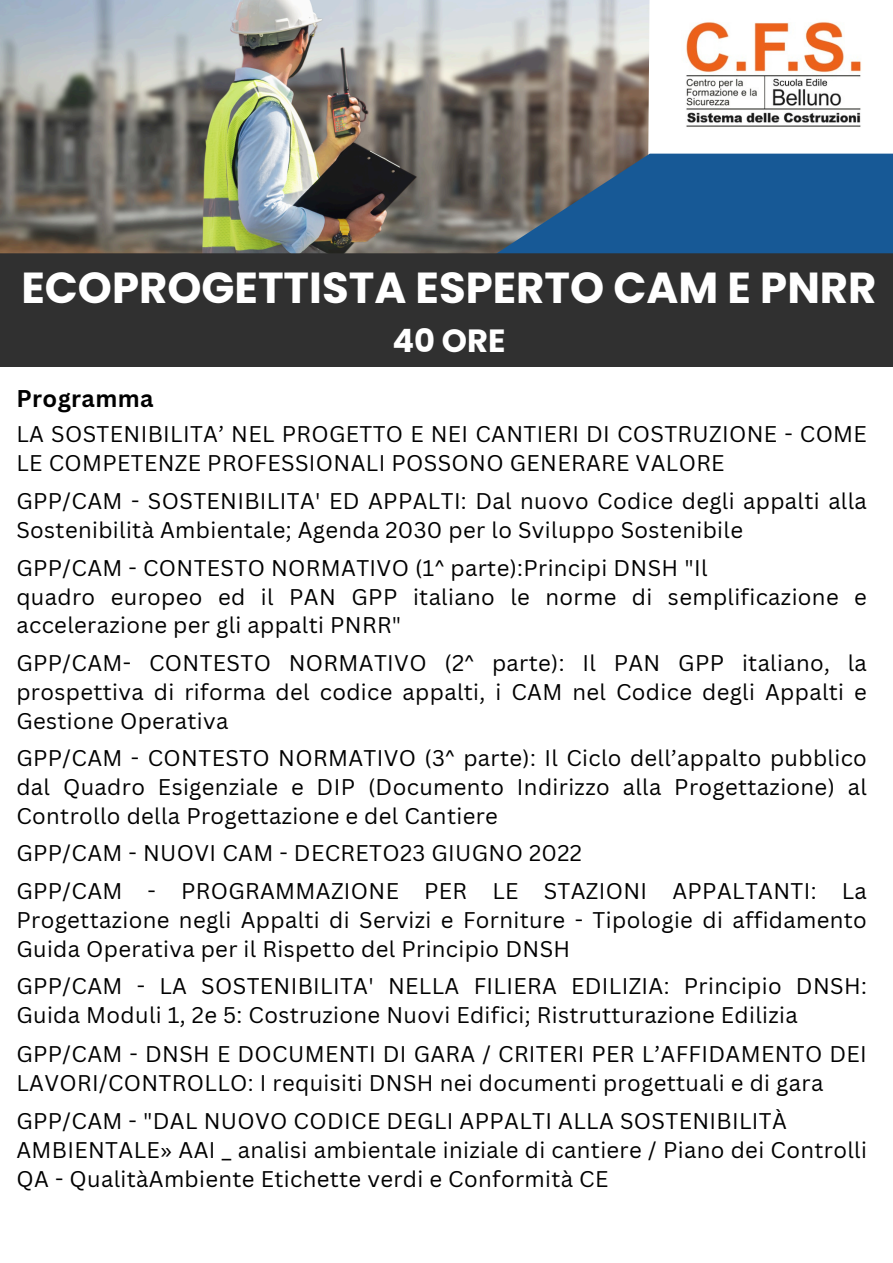
<style>
.page{position:relative;width:893px;height:1263px;background:#fff}
.page>*{position:absolute;margin:0;border:0;box-sizing:border-box;transform-origin:0 0}
.t1{font:700 43.35px "Poppins";color:#fff}
.t2{font:700 32.1px "Poppins";color:#fff}
.t3{font:700 23.55px "Canva Sans";letter-spacing:.015em;color:#000}
.t4{font:22.05px/28.9px "Canva Sans";letter-spacing:.015em;color:#000}
</style>
<div class="page">
<img style="left:0;top:0;width:647px;height:253px">
<svg style="left:647px;top:0;width:246px;height:154px"></svg>
<svg style="left:486px;top:154px;width:407px;height:99px;fill:#175996"></svg>
<div style="left:0;top:253px;width:893px;height:114px;background:#303030"></div>
<img style="left:673px;top:14px;width:201px;height:123px">
<h1 class="t1" style="left:21px;top:258px;width:856px">ECOPROGETTISTA ESPERTO CAM E PNRR</h1>
<h1 class="t2" style="left:392px;top:318px;width:115px">40 ORE</h1>
<h3 class="t3" style="left:16px;top:382px;width:138px">Programma</h3>
<h2 class="t4" style="left:16px;top:419px;width:852px">LA SOSTENIBILITA’ NEL PROGETTO E NEI CANTIERI DI COSTRUZIONE - COME<br>LE COMPETENZE PROFESSIONALI POSSONO GENERARE VALORE</h2>
<p class="t4" style="left:16px;top:486px;width:852px">GPP/CAM - SOSTENIBILITA' ED APPALTI: Dal nuovo Codice degli appalti alla<br>Sostenibilità Ambientale; Agenda 2030 per lo Sviluppo Sostenibile</p>
<p class="t4" style="left:16px;top:553px;width:692px">GPP/CAM - CONTESTO NORMATIVO (1^ parte):Principi DNSH "Il</p>
<p class="t4" style="left:16px;top:581px;width:852px">quadro europeo ed il PAN GPP italiano le norme di semplificazione e accelerazione per gli appalti PNRR"</p>
<p class="t4" style="left:16px;top:648px;width:852px;text-align:justify">GPP/CAM- CONTESTO NORMATIVO (2^ parte): Il PAN GPP italiano, la prospettiva di riforma del codice appalti, i CAM nel Codice degli Appalti e Gestione Operativa</p>
<p class="t4" style="left:16px;top:743px;width:852px;text-align:justify">GPP/CAM - CONTESTO NORMATIVO (3^ parte): Il Ciclo dell’appalto pubblico dal Quadro Esigenziale e DIP (Documento Indirizzo alla Progettazione) al Controllo della Progettazione e del Cantiere</p>
<h2 class="t4" style="left:16px;top:838px;width:567px">GPP/CAM - NUOVI CAM - DECRETO23 GIUGNO 2022</h2>
<p class="t4" style="left:16px;top:876px;width:852px;text-align:justify">GPP/CAM - PROGRAMMAZIONE PER LE STAZIONI APPALTANTI: La Progettazione negli Appalti di Servizi e Forniture - Tipologie di affidamento Guida Operativa per il Rispetto del Principio DNSH</p>
<p class="t4" style="left:16px;top:971px;width:852px">GPP/CAM - LA SOSTENIBILITA' NELLA FILIERA EDILIZIA: Principio DNSH:<br>Guida Moduli 1, 2e 5: Costruzione Nuovi Edifici; Ristrutturazione Edilizia</p>
<p class="t4" style="left:16px;top:1039px;width:852px">GPP/CAM - DNSH E DOCUMENTI DI GARA / CRITERI PER L’AFFIDAMENTO DEI<br>LAVORI/CONTROLLO: I requisiti DNSH nei documenti progettuali e di gara</p>
<p class="t4" style="left:16px;top:1106px;width:772px">GPP/CAM - "DAL NUOVO CODICE DEGLI APPALTI ALLA SOSTENIBILITÀ</p>
<p class="t4" style="left:16px;top:1135px;width:852px">AMBIENTALE» AAI _ analisi ambientale iniziale di cantiere / Piano dei Controlli<br>QA - QualitàAmbiente Etichette verdi e Conformità CE</p>
</div>
